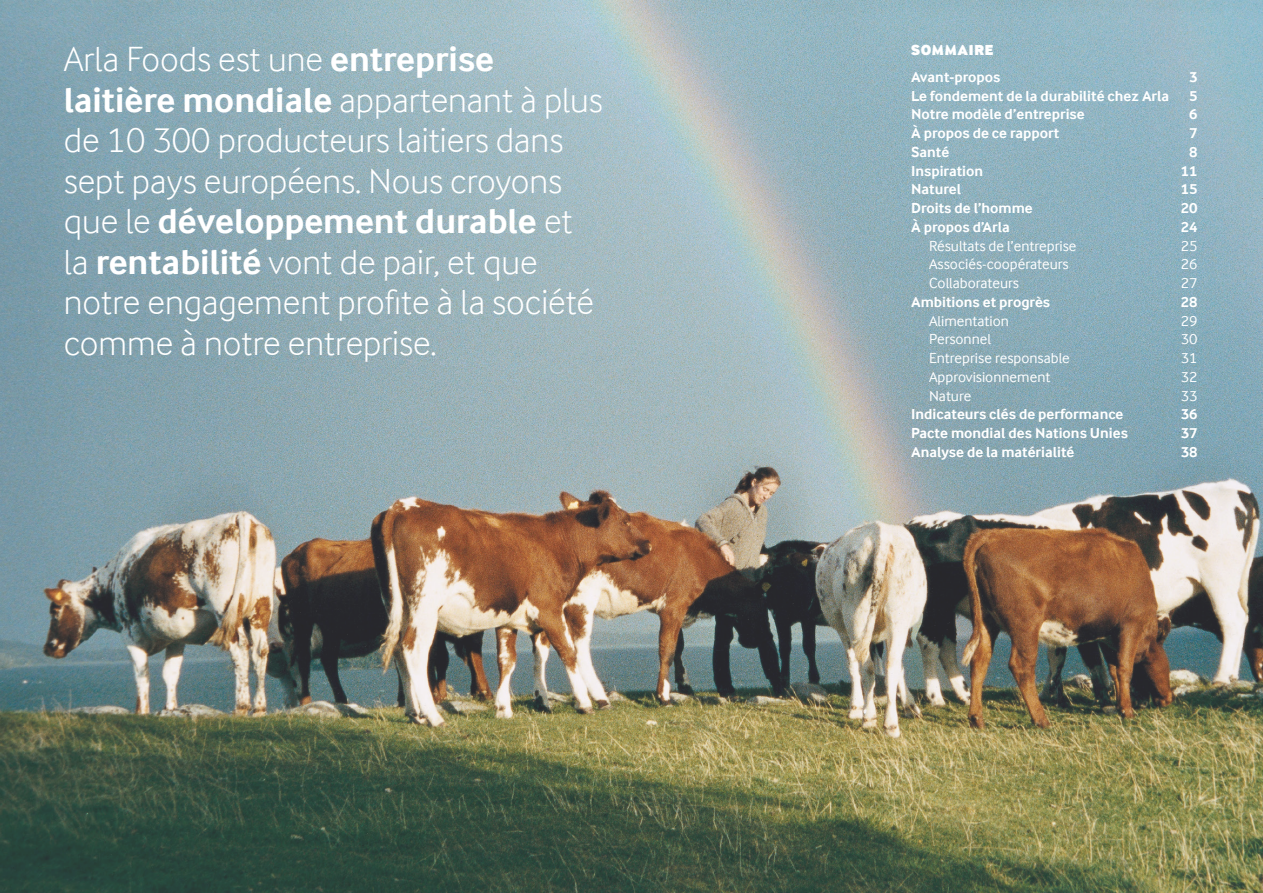
<style>
.page{position:relative;width:1263px;height:893px;background:#fff}
.page>*{position:absolute;margin:0;border:0;box-sizing:border-box;transform-origin:0 0}
.t1{font:300 36px/40.5px "Arla Inter Face";color:#fff}
.t2{font:700 15px "Arla Inter Face";color:#fff}
.t3{font:15px "Arla Inter Face";color:#fff}
.t4{font:900 15px "Arla Inter Face";letter-spacing:.05em;color:#fff}
.s1{font-weight:700}
</style>
<div class="page">
<img style="left:0;top:0;width:1263px;height:893px">
<p class="t1" style="left:64px;top:39px;width:541px">Arla Foods est une <span class="s1">entreprise laitière mondiale</span> appartenant à plus de 10 300 producteurs laitiers dans sept pays européens. Nous croyons que le <span class="s1">développement durable</span> et la <span class="s1">rentabilité</span> vont de pair, et que notre engagement profite à la société comme à notre entreprise.</p>
<p class="t4" style="left:911px;top:40px;width:84px">SOMMAIRE</p>
<p class="t2" style="left:911px;top:68px;width:91px">Avant-propos</p>
<p class="t2" style="left:1189px;top:68px;width:10px">3</p>
<p class="t2" style="left:911px;top:87px;width:260px">Le fondement de la durabilité chez Arla</p>
<p class="t2" style="left:1189px;top:87px;width:10px">5</p>
<p class="t2" style="left:911px;top:106px;width:175px">Notre modèle d’entreprise</p>
<p class="t2" style="left:1189px;top:106px;width:10px">6</p>
<p class="t2" style="left:911px;top:124px;width:150px">À propos de ce rapport</p>
<p class="t2" style="left:1189px;top:124px;width:10px">7</p>
<p class="t2" style="left:911px;top:143px;width:40px">Santé</p>
<p class="t2" style="left:1189px;top:143px;width:10px">8</p>
<p class="t2" style="left:911px;top:162px;width:74px">Inspiration</p>
<p class="t2" style="left:1181px;top:162px;width:18px">11</p>
<p class="t2" style="left:911px;top:181px;width:51px">Naturel</p>
<p class="t2" style="left:1181px;top:181px;width:18px">15</p>
<p class="t2" style="left:911px;top:199px;width:123px">Droits de l’homme</p>
<p class="t2" style="left:1181px;top:199px;width:18px">20</p>
<p class="t2" style="left:911px;top:218px;width:100px">À propos d’Arla</p>
<p class="t2" style="left:1181px;top:218px;width:18px">24</p>
<p class="t3" style="left:929px;top:237px;width:149px">Résultats de l’entreprise</p>
<p class="t3" style="left:1181px;top:237px;width:18px">25</p>
<p class="t3" style="left:929px;top:256px;width:141px">Associés-coopérateurs</p>
<p class="t3" style="left:1181px;top:256px;width:18px">26</p>
<p class="t3" style="left:929px;top:274px;width:91px">Collaborateurs</p>
<p class="t3" style="left:1181px;top:274px;width:18px">27</p>
<p class="t2" style="left:911px;top:293px;width:141px">Ambitions et progrès</p>
<p class="t2" style="left:1181px;top:293px;width:18px">28</p>
<p class="t3" style="left:929px;top:312px;width:81px">Alimentation</p>
<p class="t3" style="left:1181px;top:312px;width:18px">29</p>
<p class="t3" style="left:929px;top:331px;width:64px">Personnel</p>
<p class="t3" style="left:1181px;top:331px;width:18px">30</p>
<p class="t3" style="left:929px;top:349px;width:142px">Entreprise responsable</p>
<p class="t3" style="left:1181px;top:349px;width:18px">31</p>
<p class="t3" style="left:929px;top:368px;width:123px">Approvisionnement</p>
<p class="t3" style="left:1181px;top:368px;width:18px">32</p>
<p class="t3" style="left:929px;top:387px;width:44px">Nature</p>
<p class="t3" style="left:1181px;top:387px;width:18px">33</p>
<p class="t2" style="left:911px;top:406px;width:214px">Indicateurs clés de performance</p>
<p class="t2" style="left:1181px;top:406px;width:18px">36</p>
<p class="t2" style="left:911px;top:424px;width:218px">Pacte mondial des Nations Unies</p>
<p class="t2" style="left:1181px;top:424px;width:18px">37</p>
<p class="t2" style="left:911px;top:443px;width:165px">Analyse de la matérialité</p>
<p class="t2" style="left:1181px;top:443px;width:18px">38</p>
</div>
